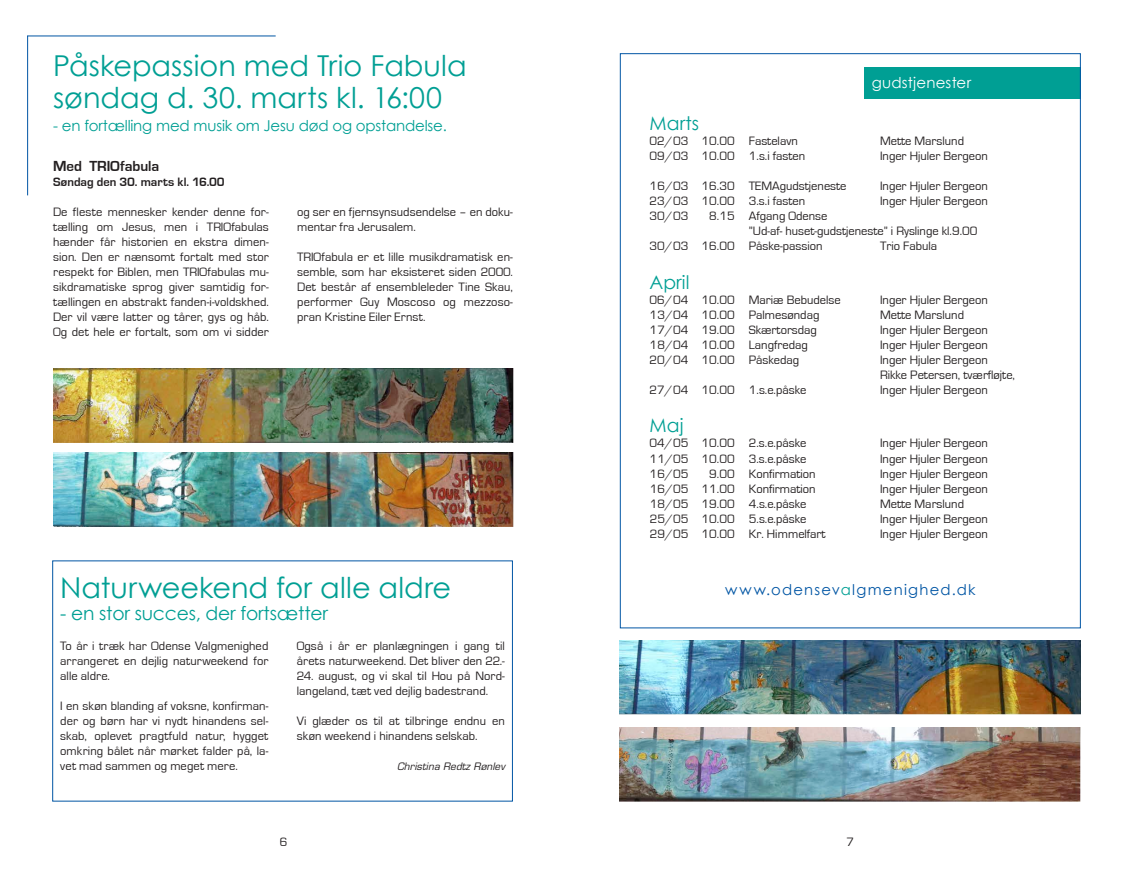
<style>
.page{position:relative;width:1134px;height:869px;background:#fff}
.page>*{position:absolute;margin:0;border:0;box-sizing:border-box;transform-origin:0 0}
.t1{font:28.75px/32.5px "Century Gothic";color:#009f94}
.t2{font:18.75px "Century Gothic";letter-spacing:-.015em;color:#009f94}
.t3{font:15px "Century Gothic";letter-spacing:-.015em;color:#009f94}
.t4{font:15px "Century Gothic";letter-spacing:.015em;color:#fff}
.t5{font:700 15px "Eurostile";letter-spacing:-.01em;color:#231f20}
.t6{font:14.75px "Century Gothic";letter-spacing:.085em;color:#0055a4}
.t7{font:12.5px/15px "Eurostile";color:#231f20}
.t8{font:700 12.5px "Eurostile";letter-spacing:.005em;color:#231f20}
.t9{font:italic 10px "Eurostile";letter-spacing:.01em;color:#231f20}
.s1{color:#009f94}
</style>
<div class="page">
<hr style="left:27px;top:36px;width:1px;height:159px;background:#0055a4">
<hr style="left:27px;top:35px;width:249px;height:1px;background:#0055a4">
<div style="left:865px;top:67px;width:216px;height:32px;background:#009f94"></div>
<div style="left:52px;top:560px;width:461px;height:241px;border:1px solid #0055a4"></div>
<img style="left:53px;top:368px;width:461px;height:74px">
<img style="left:53px;top:452px;width:461px;height:74px">
<img style="left:620px;top:640px;width:461px;height:74px">
<img style="left:620px;top:727px;width:461px;height:74px">
<h1 class="t1" style="left:53px;top:49px;width:415px">Påskepassion med Trio Fabula søndag d. 30. marts kl. 16:00</h1>
<p class="t3" style="left:53px;top:116px;width:395px">- en fortælling med musik om Jesu død og opstandelse.</p>
<p class="t5" style="left:53px;top:157px;width:108px">Med TRIOfabula</p>
<p class="t8" style="left:53px;top:175px;width:173px">Søndag den 30. marts kl. 16.00</p>
<p class="t7" style="left:53px;top:204px;width:217px;text-align:justify">De fleste mennesker kender denne for&shy;tælling om Jesus, men i TRIOfabulas hænder får historien en ekstra dimen&shy;sion. Den er nænsomt fortalt med stor respekt for Biblen, men TRIOfabulas mu&shy;sikdramatiske sprog giver samtidig for&shy;tællingen en abstrakt fanden-i-voldskhed.<br>Der vil være latter og tårer, gys og håb.<br>Og det hele er fortalt, som om vi sidder</p>
<p class="t7" style="left:297px;top:204px;width:217px">og ser en fjernsynsudsendelse – en doku&shy;mentar fra Jerusalem.</p>
<p class="t7" style="left:297px;top:249px;width:217px;text-align:justify">TRIOfabula er et lille musikdramatisk en&shy;semble, som har eksisteret siden 2000.<br>Det består af ensembleleder Tine Skau, performer Guy Moscoso og mezzoso&shy;pran Kristine Eiler Ernst.</p>
<h1 class="t1" style="left:60px;top:571px;width:392px">Naturweekend for alle aldre</h1>
<h2 class="t2" style="left:60px;top:601px;width:269px">- en stor succes, der fortsætter</h2>
<p class="t7" style="left:60px;top:638px;width:210px;text-align:justify">To år i træk har Odense Valgmenighed arrangeret en dejlig naturweekend for alle aldre.</p>
<p class="t7" style="left:60px;top:698px;width:210px;text-align:justify">I en skøn blanding af voksne, konfirman&shy;der og børn har vi nydt hinandens sel&shy;skab, oplevet pragtfuld natur, hygget omkring bålet når mørket falder på, la&shy;vet mad sammen og meget mere.</p>
<p class="t7" style="left:297px;top:638px;width:210px">Også i år er planlægningen i gang til årets naturweekend. Det bliver den 22.-</p>
<p class="t7" style="left:297px;top:668px;width:210px">24. august, og vi skal til Hou på Nord&shy;langeland, tæt ved dejlig badestrand.</p>
<p class="t7" style="left:297px;top:713px;width:210px">Vi glæder os til at tilbringe endnu en skøn weekend i hinandens selskab.</p>
<p class="t9" style="left:397px;top:759px;width:109px">Christina Redtz Rønlev</p>
<p class="t4" style="left:872px;top:74px;width:101px">gudstjenester</p>
<h2 class="t2" style="left:650px;top:111px;width:51px">Marts</h2>
<p class="t7" style="left:650px;top:133px;width:150px">02/03 10.00 Fastelavn</p>
<p class="t7" style="left:880px;top:133px;width:86px">Mette Marslund</p>
<p class="t7" style="left:650px;top:148px;width:157px">09/03 10.00 1.s.i fasten</p>
<p class="t7" style="left:880px;top:148px;width:109px">Inger Hjuler Bergeon</p>
<p class="t7" style="left:650px;top:178px;width:198px">16/03 16.30 TEMAgudstjeneste</p>
<p class="t7" style="left:880px;top:178px;width:109px">Inger Hjuler Bergeon</p>
<p class="t7" style="left:650px;top:193px;width:157px">23/03 10.00 3.s.i fasten</p>
<p class="t7" style="left:880px;top:193px;width:109px">Inger Hjuler Bergeon</p>
<p class="t7" style="left:650px;top:208px;width:40px">30/03</p>
<p class="t7" style="left:709px;top:208px;width:120px">8.15 Afgang Odense</p>
<p class="t7" style="left:749px;top:223px;width:230px">”Ud-af- huset-gudstjeneste” i Ryslinge kl.9.00</p>
<p class="t7" style="left:650px;top:238px;width:174px">30/03 16.00 Påske-passion</p>
<p class="t7" style="left:880px;top:238px;width:59px">Trio Fabula</p>
<h2 class="t2" style="left:650px;top:270px;width:41px">April</h2>
<p class="t7" style="left:650px;top:292px;width:193px">06/04 10.00 Mariæ Bebudelse</p>
<p class="t7" style="left:880px;top:292px;width:109px">Inger Hjuler Bergeon</p>
<p class="t7" style="left:650px;top:307px;width:171px">13/04 10.00 Palmesøndag</p>
<p class="t7" style="left:880px;top:307px;width:86px">Mette Marslund</p>
<p class="t7" style="left:650px;top:322px;width:169px">17/04 19.00 Skærtorsdag</p>
<p class="t7" style="left:880px;top:322px;width:109px">Inger Hjuler Bergeon</p>
<p class="t7" style="left:650px;top:337px;width:160px">18/04 10.00 Langfredag</p>
<p class="t7" style="left:880px;top:337px;width:109px">Inger Hjuler Bergeon</p>
<p class="t7" style="left:650px;top:352px;width:151px">20/04 10.00 Påskedag</p>
<p class="t7" style="left:880px;top:352px;width:137px">Inger Hjuler Bergeon<br>Rikke Petersen, tværfløjte,</p>
<p class="t7" style="left:650px;top:382px;width:158px">27/04 10.00 1.s.e.påske</p>
<p class="t7" style="left:880px;top:382px;width:109px">Inger Hjuler Bergeon</p>
<h2 class="t2" style="left:650px;top:414px;width:35px">Maj</h2>
<p class="t7" style="left:650px;top:436px;width:158px">04/05 10.00 2.s.e.påske</p>
<p class="t7" style="left:880px;top:436px;width:109px">Inger Hjuler Bergeon</p>
<p class="t7" style="left:650px;top:451px;width:158px">11/05 10.00 3.s.e.påske</p>
<p class="t7" style="left:880px;top:451px;width:109px">Inger Hjuler Bergeon</p>
<p class="t7" style="left:650px;top:466px;width:40px">16/05</p>
<p class="t7" style="left:709px;top:466px;width:108px">9.00 Konfirmation</p>
<p class="t7" style="left:880px;top:466px;width:109px">Inger Hjuler Bergeon</p>
<p class="t7" style="left:650px;top:481px;width:168px">16/05 11.00 Konfirmation</p>
<p class="t7" style="left:880px;top:481px;width:109px">Inger Hjuler Bergeon</p>
<p class="t7" style="left:650px;top:496px;width:158px">18/05 19.00 4.s.e.påske</p>
<p class="t7" style="left:880px;top:496px;width:86px">Mette Marslund</p>
<p class="t7" style="left:650px;top:511px;width:158px">25/05 10.00 5.s.e.påske</p>
<p class="t7" style="left:880px;top:511px;width:109px">Inger Hjuler Bergeon</p>
<p class="t7" style="left:650px;top:526px;width:177px">29/05 10.00 Kr. Himmelfart</p>
<p class="t7" style="left:880px;top:526px;width:109px">Inger Hjuler Bergeon</p>
<p class="t6" style="left:725px;top:580px;width:252px">www.odensev<span class="s1">a</span>lgmenighed.dk</p>
<p class="t7" style="left:280px;top:834px;width:9px">6</p>
<p class="t7" style="left:847px;top:834px;width:9px">7</p>
</div>
